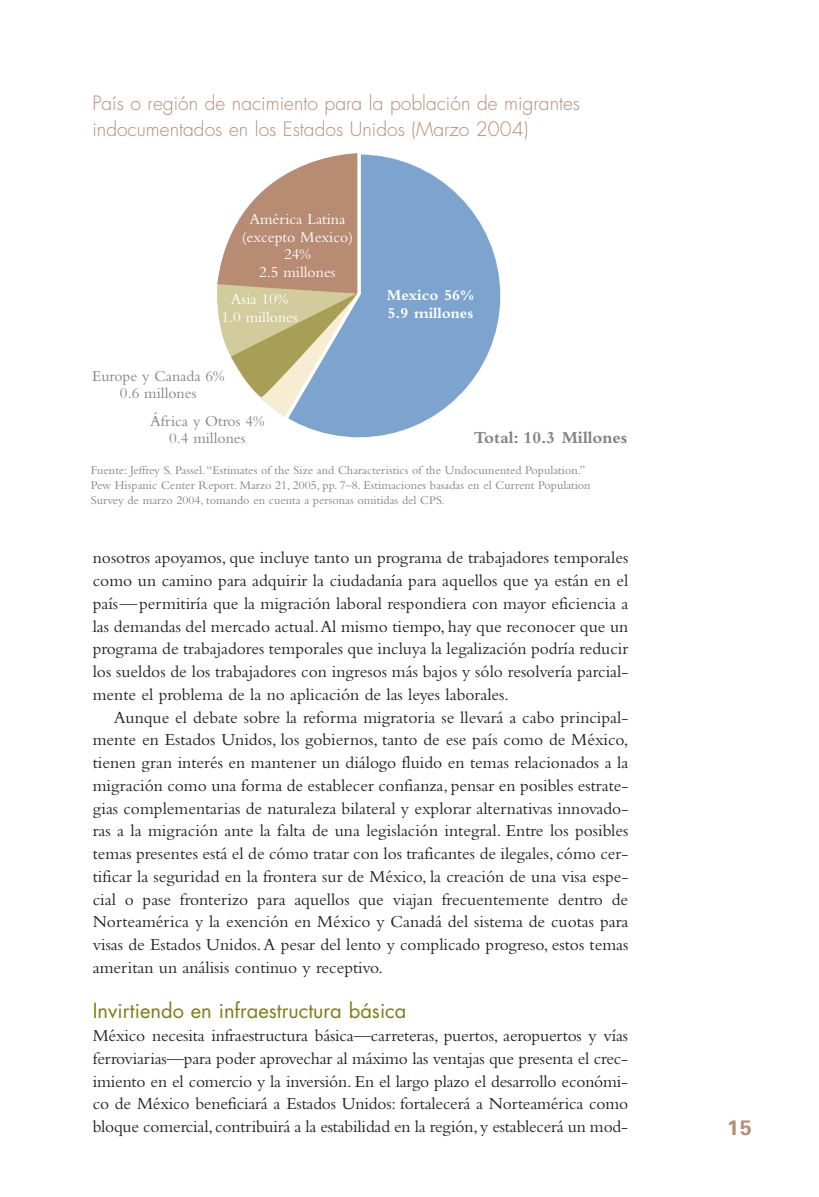
<style>
.page{position:relative;width:819px;height:1197px;background:#fff}
.page>*{position:absolute;margin:0;border:0;box-sizing:border-box;transform-origin:0 0}
.t1{font:700 21px "Univers";color:#b88b73}
.t2{font:20.12px "Futura";color:#847b15}
.t3{font:300 19.25px/25.4px "Futura";color:#b88b73}
.t4{font:17.5px/22.8px "Bembo";color:#231f20;text-align:justify}
.t5{font:700 17.5px "Bembo";color:#808285}
.t6{font:15.75px/17.5px "Bembo";color:#fff;text-align:center}
.t7{font:15.75px/17.5px "Bembo";color:#808285;text-align:center}
.t8{font:700 15.75px/17.5px "Bembo";color:#fff}
.t9{font:12.25px/14.7px "Bembo";color:#808285}
</style>
<div class="page">
<div style="left:217px;top:154px;width:283px;height:283px;background:#7ca4ce;border-radius:50%"></div>
<svg style="left:217px;top:153px;width:146px;height:270px"></svg>
<p class="t3" style="left:92px;top:91px;width:489px">País o región de nacimiento para la población de migrantes indocumentados en los Estados Unidos (Marzo 2004)</p>
<p class="t6" style="left:242px;top:210px;width:113px">América Latina (excepto Mexico)<br>24%<br>2.5 millones</p>
<p class="t6" style="left:221px;top:290px;width:78px">Asia 10%<br>1.0 millones</p>
<p class="t7" style="left:92px;top:367px;width:134px">Europe y Canada 6%<br>0.6 millones</p>
<p class="t7" style="left:150px;top:412px;width:116px">África y Otros 4%<br>0.4 millones</p>
<p class="t8" style="left:387px;top:287px;width:89px">Mexico 56%<br>5.9 millones</p>
<p class="t5" style="left:474px;top:428px;width:155px">Total: 10.3 Millones</p>
<p class="t9" style="left:91px;top:463px;width:501px">Fuente: Jeffrey S. Passel.“Estimates of the Size and Characteristics of the Undocumented Population.”<br>Pew Hispanic Center Report. Marzo 21, 2005, pp. 7–8. Estimaciones basadas en el Current Population<br>Survey de marzo 2004, tomando en cuenta a personas omitidas del CPS.</p>
<p class="t4" style="left:93px;top:546px;width:537px">nosotros apoyamos, que incluye tanto un programa de trabajadores temporales como un camino para adquirir la ciudadanía para aquellos que ya están en el país—permitiría que la migración laboral respondiera con mayor eficiencia a las demandas del mercado actual.Al mismo tiempo, hay que reconocer que un programa de trabajadores temporales que incluya la legalización podría reducir los sueldos de los trabajadores con ingresos más bajos y sólo resolvería parcial&shy;mente el problema de la no aplicación de las leyes laborales.</p>
<p class="t4" style="left:93px;top:705px;width:537px;text-indent:21px">Aunque el debate sobre la reforma migratoria se llevará a cabo principal&shy;mente en Estados Unidos, los gobiernos, tanto de ese país como de México, tienen gran interés en mantener un diálogo fluido en temas relacionados a la migración como una forma de establecer confianza, pensar en posibles estrate&shy;gias complementarias de naturaleza bilateral y explorar alternativas innovado&shy;ras a la migración ante la falta de una legislación integral. Entre los posibles temas presentes está el de cómo tratar con los traficantes de ilegales, cómo cer&shy;tificar la seguridad en la frontera sur de México, la creación de una visa espe&shy;cial o pase fronterizo para aquellos que viajan frecuentemente dentro de Norteamérica y la exención en México y Canadá del sistema de cuotas para visas de Estados Unidos.A pesar del lento y complicado progreso, estos temas ameritan un análisis continuo y receptivo.</p>
<p class="t2" style="left:93px;top:997px;width:315px">Invirtiendo en infraestructura básica</p>
<p class="t4" style="left:93px;top:1024px;width:537px">México necesita infraestructura básica—carreteras, puertos, aeropuertos y vías ferroviarias—para poder aprovechar al máximo las ventajas que presenta el crec&shy;imiento en el comercio y la inversión. En el largo plazo el desarrollo económi&shy;co de México beneficiará a Estados Unidos: fortalecerá a Norteamérica como bloque comercial, contribuirá a la estabilidad en la región, y establecerá un mod-</p>
<p class="t1" style="left:727px;top:1114px;width:26px">15</p>
</div>
